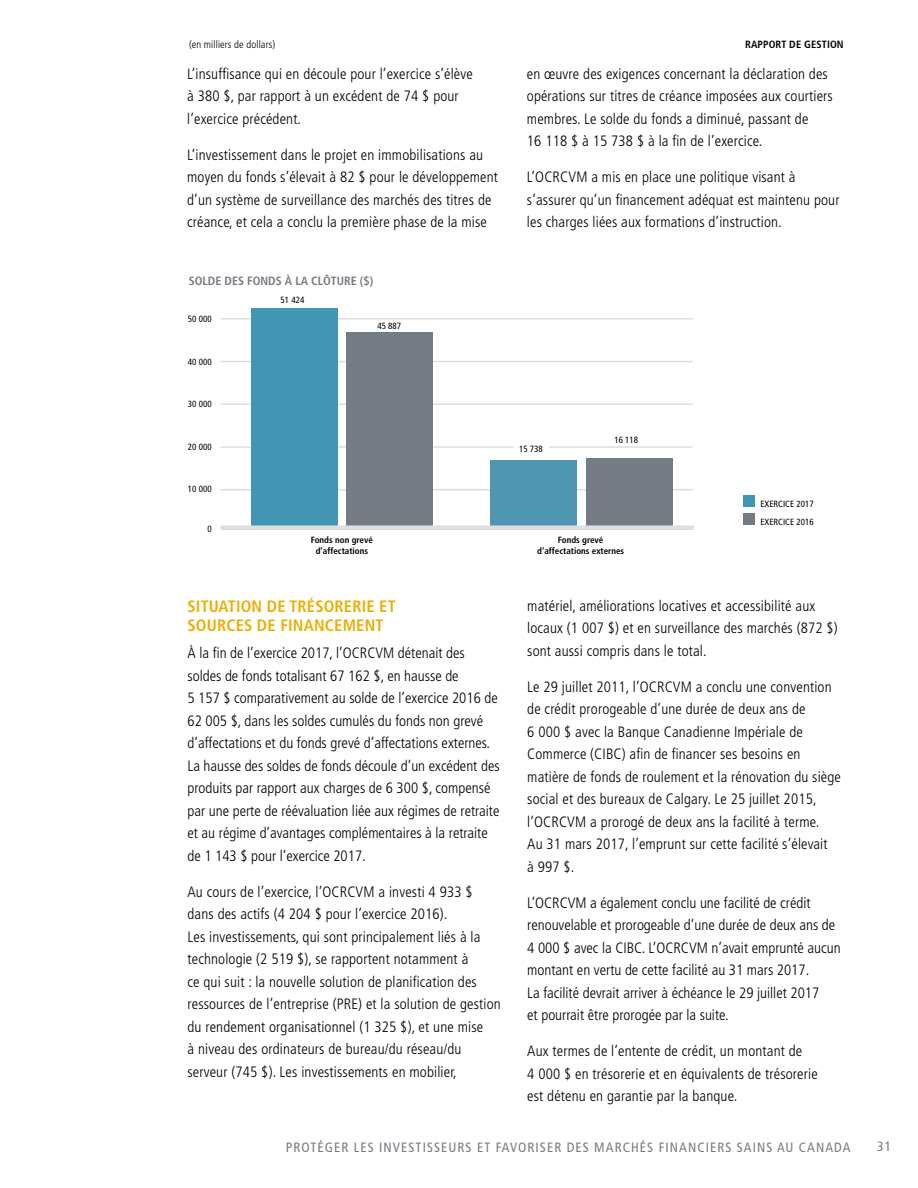
<style>
.page{position:relative;width:918px;height:1188px;background:#fff}
.page>*{position:absolute;margin:0;border:0;box-sizing:border-box;transform-origin:0 0}
.t1{font:700 condensed 16.5px/19.5px "Frutiger";letter-spacing:.01em;color:#e9b008}
.t2{font:300 condensed 15px/22.5px "Frutiger";letter-spacing:.01em;color:#000}
.t3{font:condensed 13.5px "Frutiger";letter-spacing:.08em;color:#757b82}
.t4{font:700 condensed 12px "Frutiger";color:#757b82}
.t5{font:300 condensed 10.5px "Frutiger";letter-spacing:.01em;color:#000}
.t6{font:700 condensed 10.5px "Frutiger";letter-spacing:.01em;color:#000}
.t7{font:condensed 9px/18px "Frutiger";color:#000}
.t8{font:700 condensed 9px/10.8px "Frutiger";color:#000;text-align:center}
</style>
<div class="page">
<hr style="left:221px;top:361px;width:472px;height:1px;background:#dcdee0">
<hr style="left:221px;top:318px;width:472px;height:2px;background:#dcdee0">
<hr style="left:221px;top:489px;width:472px;height:1px;background:#dcdee0">
<hr style="left:221px;top:404px;width:472px;height:1px;background:#dcdee0">
<hr style="left:221px;top:446px;width:472px;height:2px;background:#dcdee0">
<div style="left:743px;top:513px;width:11px;height:12px;background:#757b82"></div>
<div style="left:743px;top:495px;width:11px;height:12px;background:#4296b4"></div>
<div style="left:347px;top:332px;width:86px;height:195px;background:#757b82"></div>
<div style="left:586px;top:459px;width:86px;height:68px;background:#757b82"></div>
<div style="left:251px;top:309px;width:86px;height:218px;background:#4296b4"></div>
<div style="left:490px;top:460px;width:87px;height:67px;background:#5096b3"></div>
<div style="left:221px;top:525px;width:473px;height:5px;background:#dcdee0"></div>
<div style="left:514px;top:443px;width:35px;height:10px;background:#fff"></div>
<p class="t5" style="left:189px;top:39px;width:88px">(en milliers de dollars)</p>
<p class="t6" style="left:745px;top:39px;width:100px">RAPPORT DE GESTION</p>
<p class="t2" style="left:187px;top:63px;width:287px">L’insuffisance qui en découle pour l’exercice s’élève à 380 $, par rapport à un excédent de 74 $ pour l’exercice précédent.</p>
<p class="t2" style="left:187px;top:144px;width:312px">L’investissement dans le projet en immobilisations au moyen du fonds s’élevait à 82 $ pour le développement d’un système de surveillance des marchés des titres de créance, et cela a conclu la première phase de la mise</p>
<p class="t2" style="left:527px;top:63px;width:307px">en œuvre des exigences concernant la déclaration des opérations sur titres de créance imposées aux courtiers membres. Le solde du fonds a diminué, passant de<br>16 118 $ à 15 738 $ à la fin de l’exercice.</p>
<p class="t2" style="left:527px;top:166px;width:314px">L’OCRCVM a mis en place une politique visant à s’assurer qu’un financement adéquat est maintenu pour les charges liées aux formations d’instruction.</p>
<p class="t4" style="left:189px;top:274px;width:186px">SOLDE DES FONDS À LA CLÔTURE ($)</p>
<p class="t7" style="left:281px;top:291px;width:25px">51 424</p>
<p class="t7" style="left:188px;top:310px;width:25px">50 000</p>
<p class="t7" style="left:188px;top:353px;width:25px">40 000</p>
<p class="t7" style="left:188px;top:395px;width:25px">30 000</p>
<p class="t7" style="left:188px;top:438px;width:25px">20 000</p>
<p class="t7" style="left:188px;top:480px;width:25px">10 000</p>
<p class="t7" style="left:207px;top:520px;width:6px">0</p>
<p class="t7" style="left:377px;top:317px;width:25px">45 887</p>
<p class="t7" style="left:519px;top:440px;width:25px">15 738</p>
<p class="t7" style="left:614px;top:431px;width:25px">16 118</p>
<p class="t8" style="left:311px;top:535px;width:64px">Fonds non grevé d’affectations</p>
<p class="t8" style="left:537px;top:535px;width:89px">Fonds grevé d’affectations externes</p>
<p class="t7" style="left:760px;top:495px;width:55px">EXERCICE 2017<br>EXERCICE 2016</p>
<p class="t1" style="left:188px;top:596px;width:210px">SITUATION DE TRÉSORERIE ET<br>SOURCES DE FINANCEMENT</p>
<p class="t2" style="left:188px;top:642px;width:314px">À la fin de l’exercice 2017, l’OCRCVM détenait des soldes de fonds totalisant 67 162 $, en hausse de<br>5 157 $ comparativement au solde de l’exercice 2016 de 62 005 $, dans les soldes cumulés du fonds non grevé d’affectations et du fonds grevé d’affectations externes.<br>La hausse des soldes de fonds découle d’un excédent des produits par rapport aux charges de 6 300 $, compensé par une perte de réévaluation liée aux régimes de retraite et au régime d’avantages complémentaires à la retraite de 1 143 $ pour l’exercice 2017.</p>
<p class="t2" style="left:188px;top:881px;width:315px">Au cours de l’exercice, l’OCRCVM a investi 4 933 $ dans des actifs (4 204 $ pour l’exercice 2016).<br>Les investissements, qui sont principalement liés à la technologie (2 519 $), se rapportent notamment à<br>ce qui suit : la nouvelle solution de planification des ressources de l’entreprise (PRE) et la solution de gestion du rendement organisationnel (1 325 $), et une mise<br>à niveau des ordinateurs de bureau/du réseau/du serveur (745 $). Les investissements en mobilier,</p>
<p class="t2" style="left:527px;top:594px;width:312px">matériel, améliorations locatives et accessibilité aux locaux (1 007 $) et en surveillance des marchés (872 $) sont aussi compris dans le total.</p>
<p class="t2" style="left:527px;top:675px;width:315px">Le 29 juillet 2011, l’OCRCVM a conclu une convention de crédit prorogeable d’une durée de deux ans de<br>6 000 $ avec la Banque Canadienne Impériale de Commerce (CIBC) afin de financer ses besoins en matière de fonds de roulement et la rénovation du siège social et des bureaux de Calgary. Le 25 juillet 2015, l’OCRCVM a prorogé de deux ans la facilité à terme.<br>Au 31 mars 2017, l’emprunt sur cette facilité s’élevait<br>à 997 $.</p>
<p class="t2" style="left:527px;top:891px;width:315px">L’OCRCVM a également conclu une facilité de crédit renouvelable et prorogeable d’une durée de deux ans de 4 000 $ avec la CIBC. L’OCRCVM n’avait emprunté aucun montant en vertu de cette facilité au 31 mars 2017.<br>La facilité devrait arriver à échéance le 29 juillet 2017<br>et pourrait être prorogée par la suite.</p>
<p class="t2" style="left:527px;top:1040px;width:292px">Aux termes de l’entente de crédit, un montant de<br>4 000 $ en trésorerie et en équivalents de trésorerie est détenu en garantie par la banque.</p>
<p class="t3" style="left:286px;top:1139px;width:566px">PROTÉGER LES INVESTISSEURS ET FAVORISER DES MARCHÉS FINANCIERS SAINS AU CANADA</p>
<p class="t3" style="left:877px;top:1139px;width:16px">31</p>
</div>
